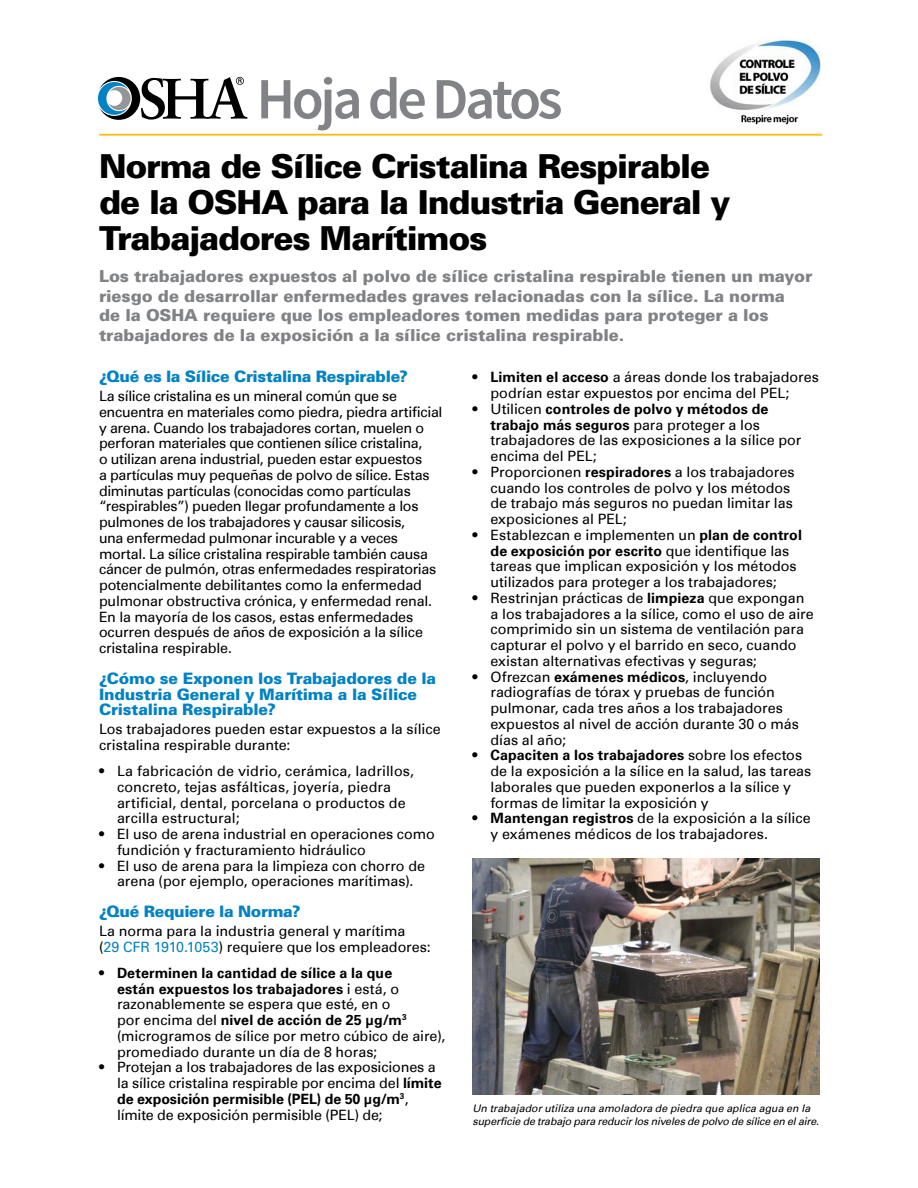
<style>
.page{position:relative;width:918px;height:1188px;background:#fff}
.page>*{position:absolute;margin:0;border:0;box-sizing:border-box;transform-origin:0 0}
.t1{font:600 58.5px "Source Sans Pro";letter-spacing:-.06em;color:#818386}
.Title_of_FactSheet{font:900 33px/36px "Univers";letter-spacing:-.035em;color:#000}
.Highlighted_Paragraph_Text{font:900 16.5px/19.8px "Univers";letter-spacing:-.005em;color:#808285}
.Subhead{font:900 15.75px/15.8px "Univers";letter-spacing:-.015em;color:#0082c4}
.Bodytext{font:14.25px/15.8px "Univers";letter-spacing:-.005em;color:#000}
.t2{font:italic 10.5px/12.6px "Univers";color:#000}
.s1{color:#0082c4}
.s2{font-weight:700}
</style>
<div class="page">
<img style="left:472px;top:859px;width:347px;height:236px">
<hr style="left:99px;top:134px;width:723px;height:2px;background:#febe10">
<img style="left:710px;top:38px;width:111px;height:87px">
<svg style="left:98px;top:77px;width:149px;height:43px"></svg>
<p class="t1" style="left:256px;top:62px;width:308px">Hoja de Datos</p>
<h1 class="Title_of_FactSheet" style="left:99px;top:148px;width:633px">Norma de Sílice Cristalina Respirable de la OSHA para la Industria General y<br>Trabajadores Marítimos</h1>
<p class="Highlighted_Paragraph_Text" style="left:99px;top:266px;width:715px">Los trabajadores expuestos al polvo de sílice cristalina respirable tienen un mayor riesgo de desarrollar enfermedades graves relacionadas con la sílice. La norma<br>de la OSHA requiere que los empleadores tomen medidas para proteger a los trabajadores de la exposición a la sílice cristalina respirable.</p>
<h2 class="Subhead" style="left:99px;top:369px;width:310px">¿Qué es la Sílice Cristalina Respirable?</h2>
<p class="Bodytext" style="left:99px;top:389px;width:345px">La sílice cristalina es un mineral común que se encuentra en materiales como piedra, piedra artificial y arena. Cuando los trabajadores cortan, muelen o perforan materiales que contienen sílice cristalina,<br>o utilizan arena industrial, pueden estar expuestos<br>a partículas muy pequeñas de polvo de sílice. Estas diminutas partículas (conocidas como partículas “respirables”) pueden llegar profundamente a los pulmones de los trabajadores y causar silicosis,<br>una enfermedad pulmonar incurable y a veces mortal. La sílice cristalina respirable también causa cáncer de pulmón, otras enfermedades respiratorias potencialmente debilitantes como la enfermedad pulmonar obstructiva crónica, y enfermedad renal.<br>En la mayoría de los casos, estas enfermedades ocurren después de años de exposición a la sílice cristalina respirable.</p>
<h2 class="Subhead" style="left:99px;top:670px;width:339px">¿Cómo se Exponen los Trabajadores de la<br>Industria General y Marítima a la Sílice<br>Cristalina Respirable?</h2>
<p class="Bodytext" style="left:99px;top:722px;width:343px">Los trabajadores pueden estar expuestos a la sílice cristalina respirable durante:</p>
<p class="Bodytext" style="left:117px;top:764px;width:299px;text-indent:-18px">• La fabricación de vidrio, cerámica, ladrillos, concreto, tejas asfálticas, joyería, piedra artificial, dental, porcelana o productos de arcilla estructural;</p>
<p class="Bodytext" style="left:117px;top:827px;width:319px;text-indent:-18px">• El uso de arena industrial en operaciones como fundición y fracturamiento hidráulico</p>
<p class="Bodytext" style="left:99px;top:858px;width:328px;text-align:center">• El uso de arena para la limpieza con chorro de arena (por ejemplo, operaciones marítimas).</p>
<h2 class="Subhead" style="left:99px;top:904px;width:203px">¿Qué Requiere la Norma?</h2>
<p class="Bodytext" style="left:99px;top:923px;width:333px">La norma para la industria general y marítima<br>(<span class="s1">29 CFR 1910.1053</span>) requiere que los empleadores:</p>
<p class="Bodytext" style="left:117px;top:965px;width:330px;text-indent:-18px"><span class="s2">• Determinen la cantidad de sílice a la que<br>están expuestos los trabajadores</span> i está, o razonablemente se espera que esté, en o<br>por encima del <span class="s2">nivel de acción de 25 μg/m</span><sup>3 </sup>(microgramos de sílice por metro cúbico de aire), promediado durante un día de 8 horas;</p>
<p class="Bodytext" style="left:117px;top:1060px;width:326px;text-indent:-18px">• Protejan a los trabajadores de las exposiciones a la sílice cristalina respirable por encima del <span class="s2">límite de exposición permisible (PEL) de 50 μg/m</span><sup>3</sup>, límite de exposición permisible (PEL) de;</p>
<p class="Bodytext" style="left:490px;top:370px;width:330px;text-indent:-18px"><span class="s2">• Limiten el acceso</span> a áreas donde los trabajadores podrían estar expuestos por encima del PEL;</p>
<p class="Bodytext" style="left:490px;top:401px;width:312px;text-indent:-18px">• Utilicen <span class="s2">controles de polvo y métodos de trabajo más seguros</span> para proteger a los trabajadores de las exposiciones a la sílice por encima del PEL;</p>
<p class="Bodytext" style="left:490px;top:464px;width:306px;text-indent:-18px">• Proporcionen <span class="s2">respiradores</span> a los trabajadores cuando los controles de polvo y los métodos de trabajo más seguros no puedan limitar las exposiciones al PEL;</p>
<p class="Bodytext" style="left:490px;top:527px;width:313px;text-indent:-18px">• Establezcan e implementen un <span class="s2">plan de control de exposición por escrito</span> que identifique las tareas que implican exposición y los métodos utilizados para proteger a los trabajadores;</p>
<p class="Bodytext" style="left:490px;top:590px;width:325px;text-indent:-18px">• Restrinjan prácticas de <span class="s2">limpieza</span> que expongan a los trabajadores a la sílice, como el uso de aire comprimido sin un sistema de ventilación para capturar el polvo y el barrido en seco, cuando existan alternativas efectivas y seguras;</p>
<p class="Bodytext" style="left:490px;top:669px;width:310px;text-indent:-18px">• Ofrezcan <span class="s2">exámenes médicos</span>, incluyendo radiografías de tórax y pruebas de función pulmonar, cada tres años a los trabajadores expuestos al nivel de acción durante 30 o más días al año;</p>
<p class="Bodytext" style="left:490px;top:748px;width:322px;text-indent:-18px"><span class="s2">• Capaciten a los trabajadores</span> sobre los efectos de la exposición a la sílice en la salud, las tareas laborales que pueden exponerlos a la sílice y formas de limitar la exposición y</p>
<p class="Bodytext" style="left:490px;top:811px;width:322px;text-indent:-18px"><span class="s2">• Mantengan registros</span> de la exposición a la sílice y exámenes médicos de los trabajadores.</p>
<p class="t2" style="left:472px;top:1102px;width:348px">Un trabajador utiliza una amoladora de piedra que aplica agua en la superficie de trabajo para reducir los niveles de polvo de sílice en el aire.</p>
</div>
